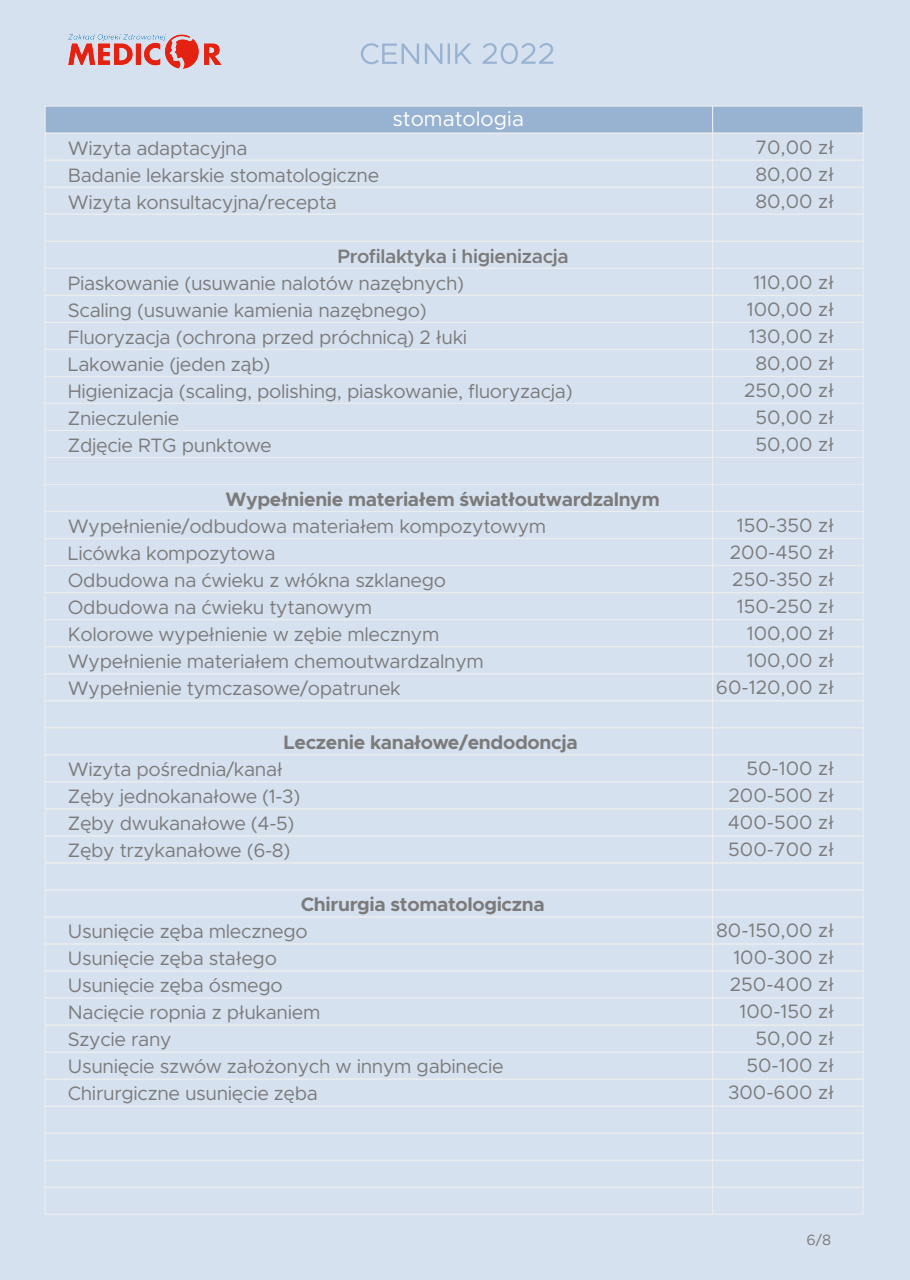
<style>
.page{position:relative;width:910px;height:1280px;background:#d6e1ef}
.page>*{position:absolute;margin:0;border:0;box-sizing:border-box;transform-origin:0 0}
.t1{font:21px "Metropolis";color:#fff}
.t2{font:19.5px/27px "Metropolis";letter-spacing:-.02em;color:#7c7b7b}
.t3{font:19.5px/27px "Metropolis";color:#7c7b7b;text-align:right}
.t4{font:700 19.5px "Metropolis";letter-spacing:-.02em;color:#7c7b7b}
.t5{font:600 19.5px "Metropolis";letter-spacing:-.02em;color:#7c7b7b}
.t6{font:15px "Metropolis";color:#7c7b7b}
</style>
<div class="page">
<div style="left:45px;top:268px;width:668px;height:28px;border:1px solid #ededed"></div>
<div style="left:712px;top:268px;width:151px;height:28px;border:1px solid #ededed"></div>
<div style="left:45px;top:295px;width:668px;height:28px;border:1px solid #ededed"></div>
<div style="left:712px;top:295px;width:151px;height:28px;border:1px solid #ededed"></div>
<div style="left:45px;top:322px;width:668px;height:28px;border:1px solid #ededed"></div>
<div style="left:712px;top:322px;width:151px;height:28px;border:1px solid #ededed"></div>
<div style="left:45px;top:349px;width:668px;height:28px;border:1px solid #ededed"></div>
<div style="left:712px;top:349px;width:151px;height:28px;border:1px solid #ededed"></div>
<div style="left:45px;top:376px;width:668px;height:28px;border:1px solid #ededed"></div>
<div style="left:712px;top:376px;width:151px;height:28px;border:1px solid #ededed"></div>
<div style="left:45px;top:403px;width:668px;height:28px;border:1px solid #ededed"></div>
<div style="left:712px;top:403px;width:151px;height:28px;border:1px solid #ededed"></div>
<div style="left:45px;top:430px;width:668px;height:28px;border:1px solid #ededed"></div>
<div style="left:712px;top:430px;width:151px;height:28px;border:1px solid #ededed"></div>
<div style="left:45px;top:457px;width:668px;height:28px;border:1px solid #ededed"></div>
<div style="left:712px;top:457px;width:151px;height:28px;border:1px solid #ededed"></div>
<div style="left:45px;top:484px;width:668px;height:28px;border:1px solid #ededed"></div>
<div style="left:712px;top:484px;width:151px;height:28px;border:1px solid #ededed"></div>
<div style="left:45px;top:511px;width:668px;height:28px;border:1px solid #ededed"></div>
<div style="left:712px;top:511px;width:151px;height:28px;border:1px solid #ededed"></div>
<div style="left:45px;top:538px;width:668px;height:28px;border:1px solid #ededed"></div>
<div style="left:45px;top:565px;width:668px;height:28px;border:1px solid #ededed"></div>
<div style="left:712px;top:538px;width:151px;height:28px;border:1px solid #ededed"></div>
<div style="left:712px;top:565px;width:151px;height:28px;border:1px solid #ededed"></div>
<div style="left:45px;top:592px;width:668px;height:28px;border:1px solid #ededed"></div>
<div style="left:712px;top:592px;width:151px;height:28px;border:1px solid #ededed"></div>
<div style="left:45px;top:619px;width:668px;height:28px;border:1px solid #ededed"></div>
<div style="left:712px;top:619px;width:151px;height:28px;border:1px solid #ededed"></div>
<div style="left:45px;top:646px;width:668px;height:28px;border:1px solid #ededed"></div>
<div style="left:712px;top:646px;width:151px;height:28px;border:1px solid #ededed"></div>
<div style="left:45px;top:673px;width:668px;height:28px;border:1px solid #ededed"></div>
<div style="left:45px;top:700px;width:668px;height:28px;border:1px solid #ededed"></div>
<div style="left:45px;top:727px;width:668px;height:28px;border:1px solid #ededed"></div>
<div style="left:712px;top:727px;width:151px;height:28px;border:1px solid #ededed"></div>
<div style="left:45px;top:754px;width:668px;height:28px;border:1px solid #ededed"></div>
<div style="left:712px;top:754px;width:151px;height:28px;border:1px solid #ededed"></div>
<div style="left:45px;top:781px;width:668px;height:28px;border:1px solid #ededed"></div>
<div style="left:712px;top:781px;width:151px;height:28px;border:1px solid #ededed"></div>
<div style="left:45px;top:808px;width:668px;height:28px;border:1px solid #ededed"></div>
<div style="left:712px;top:808px;width:151px;height:28px;border:1px solid #ededed"></div>
<div style="left:45px;top:835px;width:668px;height:28px;border:1px solid #ededed"></div>
<div style="left:712px;top:835px;width:151px;height:28px;border:1px solid #ededed"></div>
<div style="left:45px;top:862px;width:668px;height:28px;border:1px solid #ededed"></div>
<div style="left:712px;top:862px;width:151px;height:28px;border:1px solid #ededed"></div>
<div style="left:45px;top:889px;width:668px;height:28px;border:1px solid #ededed"></div>
<div style="left:712px;top:889px;width:151px;height:28px;border:1px solid #ededed"></div>
<div style="left:45px;top:917px;width:668px;height:27px;border:1px solid #ededed"></div>
<div style="left:712px;top:917px;width:151px;height:27px;border:1px solid #ededed"></div>
<div style="left:712px;top:944px;width:151px;height:27px;border:1px solid #ededed"></div>
<div style="left:45px;top:971px;width:668px;height:27px;border:1px solid #ededed"></div>
<div style="left:45px;top:944px;width:668px;height:27px;border:1px solid #ededed"></div>
<div style="left:712px;top:971px;width:151px;height:27px;border:1px solid #ededed"></div>
<div style="left:45px;top:998px;width:668px;height:27px;border:1px solid #ededed"></div>
<div style="left:712px;top:998px;width:151px;height:27px;border:1px solid #ededed"></div>
<div style="left:45px;top:1025px;width:668px;height:27px;border:1px solid #ededed"></div>
<div style="left:45px;top:1052px;width:668px;height:27px;border:1px solid #ededed"></div>
<div style="left:712px;top:1052px;width:151px;height:27px;border:1px solid #ededed"></div>
<div style="left:45px;top:1079px;width:668px;height:27px;border:1px solid #ededed"></div>
<div style="left:712px;top:1079px;width:151px;height:27px;border:1px solid #ededed"></div>
<div style="left:45px;top:1106px;width:668px;height:27px;border:1px solid #ededed"></div>
<div style="left:712px;top:1106px;width:151px;height:27px;border:1px solid #ededed"></div>
<div style="left:45px;top:1133px;width:668px;height:27px;border:1px solid #ededed"></div>
<div style="left:712px;top:1133px;width:151px;height:27px;border:1px solid #ededed"></div>
<div style="left:45px;top:1160px;width:668px;height:28px;border:1px solid #ededed"></div>
<div style="left:712px;top:1160px;width:151px;height:28px;border:1px solid #ededed"></div>
<div style="left:712px;top:1025px;width:151px;height:27px;border:1px solid #ededed"></div>
<div style="left:712px;top:1187px;width:151px;height:28px;border:1px solid #ededed"></div>
<div style="left:45px;top:1187px;width:668px;height:28px;border:1px solid #ededed"></div>
<div style="left:45px;top:106px;width:668px;height:28px;background:#98b2d1;border:1px solid #ededed"></div>
<div style="left:712px;top:106px;width:151px;height:28px;background:#98b2d1;border:1px solid #ededed"></div>
<div style="left:45px;top:133px;width:668px;height:28px;border:1px solid #ededed"></div>
<div style="left:712px;top:133px;width:151px;height:28px;border:1px solid #ededed"></div>
<div style="left:45px;top:160px;width:668px;height:28px;border:1px solid #ededed"></div>
<div style="left:712px;top:160px;width:151px;height:28px;border:1px solid #ededed"></div>
<div style="left:45px;top:214px;width:668px;height:28px;border:1px solid #ededed"></div>
<div style="left:712px;top:214px;width:151px;height:28px;border:1px solid #ededed"></div>
<div style="left:712px;top:187px;width:151px;height:28px;border:1px solid #ededed"></div>
<div style="left:45px;top:187px;width:668px;height:28px;border:1px solid #ededed"></div>
<div style="left:712px;top:673px;width:151px;height:28px;border:1px solid #ededed"></div>
<svg style="left:361px;top:43px;width:58px;height:21px"></svg>
<svg style="left:425px;top:44px;width:17px;height:20px"></svg>
<hr style="left:448px;top:44px;width:2px;height:20px;background:#98b2d1">
<svg style="left:455px;top:43px;width:17px;height:21px"></svg>
<svg style="left:483px;top:43px;width:70px;height:21px"></svg>
<img style="left:68px;top:34px;width:153px;height:34px">
<p class="t1" style="left:393px;top:106px;width:133px">stomatologia</p>
<p class="t2" style="left:68px;top:134px;width:313px">Wizyta adaptacyjna<br>Badanie lekarskie stomatologiczne<br>Wizyta konsultacyjna/recepta</p>
<p class="t5" style="left:337px;top:244px;width:233px">Profilaktyka i higienizacja</p>
<p class="t2" style="left:68px;top:269px;width:506px">Piaskowanie (usuwanie nalotów nazębnych)<br>Scaling (usuwanie kamienia nazębnego)<br>Fluoryzacja (ochrona przed próchnicą) 2 łuki<br>Lakowanie (jeden ząb)<br>Higienizacja (scaling, polishing, piaskowanie, fluoryzacja)<br>Znieczulenie<br>Zdjęcie RTG punktowe</p>
<p class="t4" style="left:225px;top:487px;width:436px">Wypełnienie materiałem światłoutwardzalnym</p>
<p class="t2" style="left:68px;top:512px;width:480px">Wypełnienie/odbudowa materiałem kompozytowym Licówka kompozytowa<br>Odbudowa na ćwieku z włókna szklanego Odbudowa na ćwieku tytanowym<br>Kolorowe wypełnienie w zębie mlecznym Wypełnienie materiałem chemoutwardzalnym Wypełnienie tymczasowe/opatrunek</p>
<p class="t4" style="left:284px;top:730px;width:296px">Leczenie kanałowe/endodoncja</p>
<p class="t2" style="left:68px;top:756px;width:234px">Wizyta pośrednia/kanał<br>Zęby jednokanałowe (1-3)<br>Zęby dwukanałowe (4-5)<br>Zęby trzykanałowe (6-8)</p>
<p class="t4" style="left:301px;top:892px;width:246px">Chirurgia stomatologiczna</p>
<p class="t2" style="left:68px;top:918px;width:437px">Usunięcie zęba mlecznego<br>Usunięcie zęba stałego<br>Usunięcie zęba ósmego<br>Nacięcie ropnia z płukaniem<br>Szycie rany<br>Usunięcie szwów założonych w innym gabinecie<br>Chirurgiczne usunięcie zęba</p>
<p class="t2" style="left:755px;top:134px;width:80px;text-align:justify">70,00 zł 80,00 zł 80,00 zł</p>
<p class="t3" style="left:744px;top:269px;width:92px;text-align:center">110,00 zł<br>100,00 zł<br>130,00 zł<br>80,00 zł<br>250,00 zł<br>50,00 zł<br>50,00 zł</p>
<p class="t3" style="left:716px;top:512px;width:120px">150-350 zł<br>200-450 zł<br>250-350 zł<br>150-250 zł<br>100,00 zł<br>100,00 zł<br>60-120,00 zł</p>
<p class="t2" style="left:728px;top:755px;width:108px;text-align:justify;text-indent:19px">50-100 zł 200-500 zł 400-500 zł 500-700 zł</p>
<p class="t3" style="left:716px;top:917px;width:120px">80-150,00 zł<br>100-300 zł<br>250-400 zł<br>100-150 zł<br>50,00 zł<br>50-100 zł<br>300-600 zł</p>
<p class="t6" style="left:806px;top:1230px;width:26px">6/8</p>
</div>
